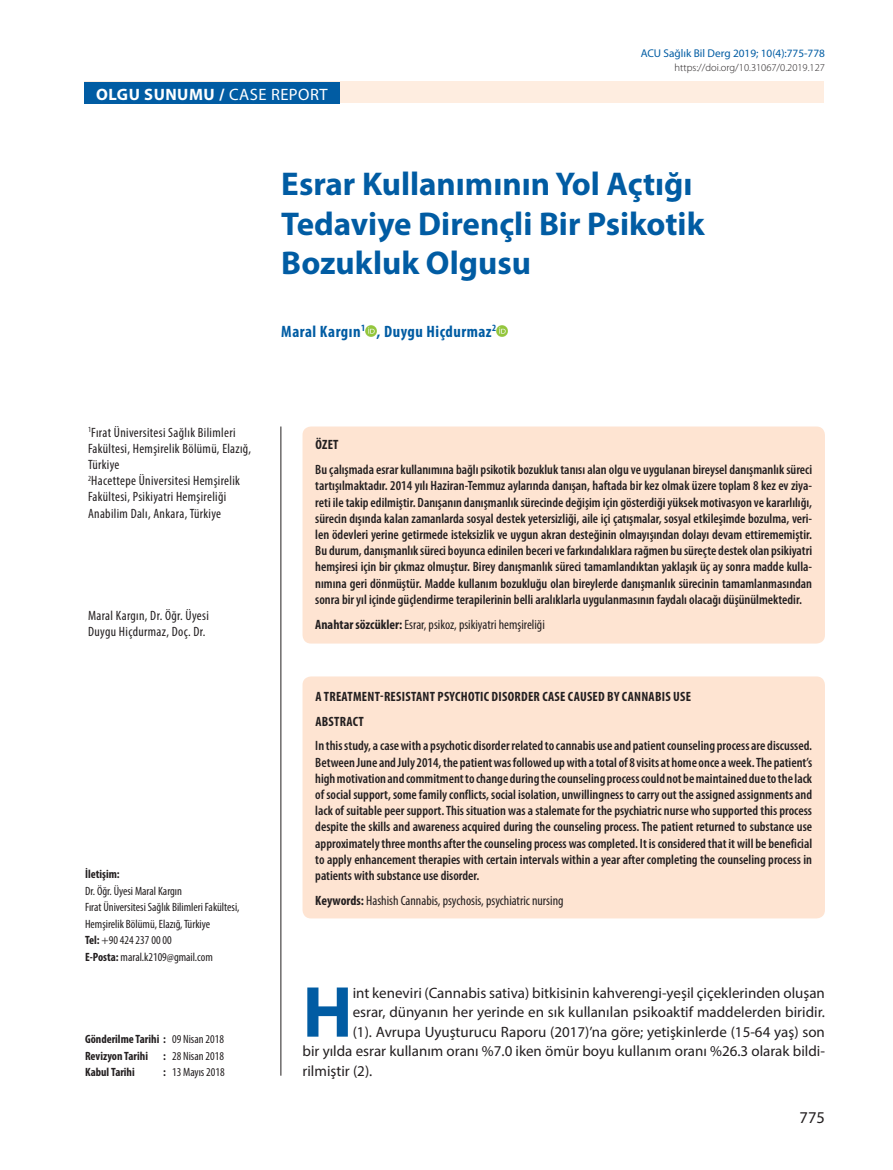
<style>
.page{position:relative;width:893px;height:1170px;background:#fff}
.page>*{position:absolute;margin:0;border:0;box-sizing:border-box;transform-origin:0 0}
.t1{font:700 72.9px "Myriad Pro";color:#015ca3}
.t2{font:700 33px/39.6px "Myriad Pro";color:#015ca3}
.t3{font:700 condensed 16.5px "Myriad Pro";letter-spacing:.03em;color:#015ca3}
.t4{font:700 16.5px "Myriad Pro";letter-spacing:.03em;color:#fff}
.t5{font:16.5px "Myriad Pro";color:#231f20}
.t6{font:15px "Myriad Pro";color:#231f20}
.t7{font:600 condensed 13.5px/16.2px "Myriad Pro";color:#231f20;text-align:justify}
.t8{font:condensed 13.5px/16.2px "Myriad Pro";letter-spacing:.025em;color:#231f20}
.t9{font:condensed 13.5px "Myriad Pro";color:#231f20}
.t10{font:700 condensed 13.5px/24.8px "Myriad Pro";letter-spacing:.02em;color:#231f20}
.t11{font:condensed 12px/16.5px "Myriad Pro";color:#231f20}
.t12{font:700 condensed 12px/16.5px "Myriad Pro";color:#231f20}
.t13{font:11.25px "Myriad Pro";color:#015ca3}
.t14{font:300 10.5px "Myriad Pro";color:#231f20}
.s1{font-weight:400}
.s2{font-weight:700}
</style>
<div class="page">
<div style="left:84px;top:82px;width:740px;height:21px;background:#feede0"></div>
<div style="left:85px;top:83px;width:255px;height:21px;background:#015ca3"></div>
<hr style="left:280px;top:426px;width:1px;height:649px;background:#231f20">
<svg style="left:365px;top:326px;width:11px;height:10px"></svg>
<svg style="left:497px;top:326px;width:10px;height:10px"></svg>
<div style="left:302px;top:426px;width:523px;height:217px;background:#fee4d2;border-radius:9px"></div>
<div style="left:302px;top:676px;width:523px;height:242px;background:#fee4d2;border-radius:9px"></div>
<p class="t13" style="left:641px;top:46px;width:186px">ACU Sağlık Bil Derg 2019; 10(4):775-778</p>
<p class="t4" style="left:96px;top:83px;width:233px">OLGU SUNUMU / <span class="s1">CASE REPORT</span></p>
<p class="t14" style="left:675px;top:62px;width:152px">https://doi.org/10.31067/0.2019.127</p>
<h2 class="t2" style="left:281px;top:163px;width:425px">Esrar Kullanımının Yol Açtığı<br>Tedaviye Dirençli Bir Psikotik<br>Bozukluk Olgusu</h2>
<p class="t3" style="left:281px;top:321px;width:216px">Maral Kargın<sup>1</sup> , Duygu Hiçdurmaz<sup>2</sup></p>
<p class="t8" style="left:88px;top:424px;width:164px"><sup>1</sup>Fırat Üniversitesi Sağlık Bilimleri<br>Fakültesi, Hemşirelik Bölümü, Elazığ,<br>Türkiye<br><sup>2</sup>Hacettepe Üniversitesi Hemşirelik<br>Fakültesi, Psikiyatri Hemşireliği<br>Anabilim Dalı, Ankara, Türkiye</p>
<p class="t8" style="left:88px;top:607px;width:122px">Maral Kargın, Dr. Öğr. Üyesi<br>Duygu Hiçdurmaz, Doç. Dr.</p>
<p class="t12" style="left:85px;top:865px;width:36px">İletişim:</p>
<p class="t11" style="left:85px;top:882px;width:156px">Dr. Öğr. Üyesi Maral Kargın<br>Fırat Üniversitesi Sağlık Bilimleri Fakültesi, Hemşirelik Bölümü, Elazığ, Türkiye<br><span class="s2">Tel:</span> +90 424 237 00 00<br><span class="s2">E-Posta:</span> maral.k2109@gmail.com</p>
<p class="t12" style="left:85px;top:1030px;width:140px">Gönderilme Tarihi : <span class="s1">09 Nisan 2018<br></span>Revizyon Tarihi</p>
<p class="t11" style="left:163px;top:1047px;width:62px"><span class="s2">:</span> 28 Nisan 2018</p>
<p class="t12" style="left:85px;top:1063px;width:51px">Kabul Tarihi</p>
<p class="t11" style="left:163px;top:1063px;width:63px"><span class="s2">:</span> 13 Mayıs 2018</p>
<p class="t10" style="left:315px;top:432px;width:25px">ÖZET</p>
<p class="t7" style="left:315px;top:462px;width:498px">Bu çalışmada esrar kullanımına bağlı psikotik bozukluk tanısı alan olgu ve uygulanan bireysel danışmanlık süreci tartışılmaktadır. 2014 yılı Haziran-Temmuz aylarında danışan, haftada bir kez olmak üzere toplam 8 kez ev ziya&shy;reti ile takip edilmiştir. Danışanın danışmanlık sürecinde değişim için gösterdiği yüksek motivasyon ve kararlılığı, sürecin dışında kalan zamanlarda sosyal destek yetersizliği, aile içi çatışmalar, sosyal etkileşimde bozulma, veri&shy;len ödevleri yerine getirmede isteksizlik ve uygun akran desteğinin olmayışından dolayı devam ettirememiştir.<br>Bu durum, danışmanlık süreci boyunca edinilen beceri ve farkındalıklara rağmen bu süreçte destek olan psikiyatri hemşiresi için bir çıkmaz olmuştur. Birey danışmanlık süreci tamamlandıktan yaklaşık üç ay sonra madde kulla&shy;nımına geri dönmüştür. Madde kullanım bozukluğu olan bireylerde danışmanlık sürecinin tamamlanmasından sonra bir yıl içinde güçlendirme terapilerinin belli aralıklarla uygulanmasının faydalı olacağı düşünülmektedir.</p>
<p class="t9" style="left:315px;top:616px;width:231px"><span class="s2">Anahtar sözcükler:</span> Esrar, psikoz, psikiyatri hemşireliği</p>
<p class="t10" style="left:315px;top:683px;width:377px">A TREATMENT-RESISTANT PSYCHOTIC DISORDER CASE CAUSED BY CANNABIS USE<br>ABSTRACT</p>
<p class="t7" style="left:315px;top:738px;width:498px">In this study, a case with a psychotic disorder related to cannabis use and patient counseling process are discussed.<br>Between June and July 2014, the patient was followed up with a total of 8 visits at home once a week. The patient’s high motivation and commitment to change during the counseling process could not be maintained due to the lack of social support, some family conflicts, social isolation, unwillingness to carry out the assigned assignments and lack of suitable peer support. This situation was a stalemate for the psychiatric nurse who supported this process despite the skills and awareness acquired during the counseling process. The patient returned to substance use approximately three months after the counseling process was completed. It is considered that it will be beneficial to apply enhancement therapies with certain intervals within a year after completing the counseling process in patients with substance use disorder.</p>
<p class="t9" style="left:315px;top:892px;width:250px"><span class="s2">Keywords:</span> Hashish Cannabis, psychosis, psychiatric nursing</p>
<h1 class="t1" style="left:302px;top:964px;width:52px">H</h1>
<p class="t6" style="left:353px;top:983px;width:474px">int keneviri (Cannabis sativa) bitkisinin kahverengi-yeşil çiçeklerinden oluşan</p>
<p class="t6" style="left:353px;top:1002px;width:474px">esrar, dünyanın her yerinde en sık kullanılan psikoaktif maddelerden biridir.</p>
<p class="t6" style="left:353px;top:1022px;width:474px">(1). Avrupa Uyuşturucu Raporu (2017)’na göre; yetişkinlerde (15-64 yaş) son</p>
<p class="t6" style="left:302px;top:1041px;width:524px">bir yılda esrar kullanım oranı %7.0 iken ömür boyu kullanım oranı %26.3 olarak bildi-</p>
<p class="t6" style="left:302px;top:1061px;width:71px">rilmiştir (2).</p>
<p class="t5" style="left:799px;top:1106px;width:27px">775</p>
</div>
